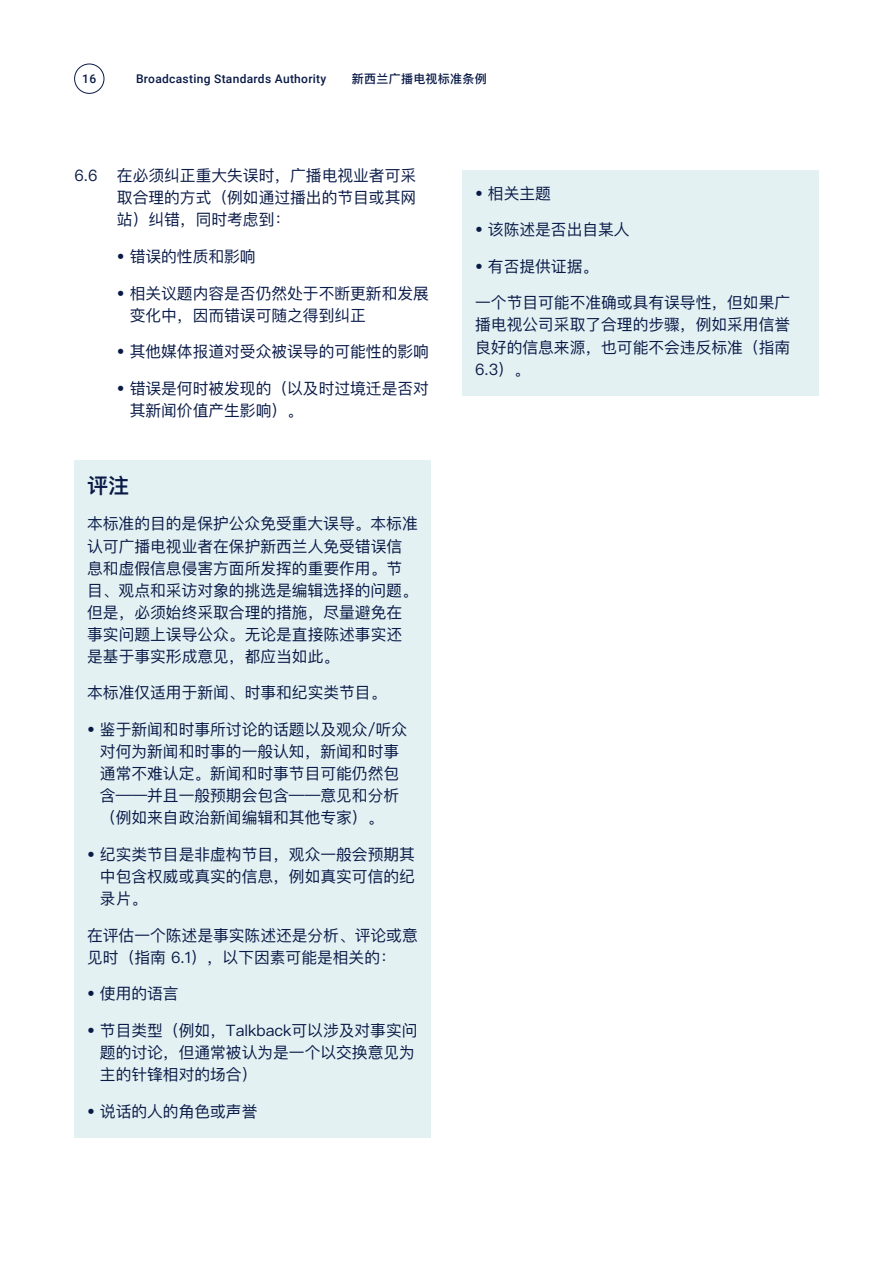
<style>
.page{position:relative;width:893px;height:1263px;background:#fff}
.page>*{position:absolute;margin:0;border:0;box-sizing:border-box;transform-origin:0 0}
.h2_standard_sc{font:600 21px "Ping Fang SC";color:#091a47}
.b1_SC{font:15.75px/22px "Ping Fang SC";color:#091a47}
.standard_sc{font:15.75px/22px "Ping Fang SC";color:#091a47}
.t1{font:500 12px "Roboto";letter-spacing:.025em;color:#091a47}
.t2{font:500 12px "Ping Fang SC";letter-spacing:.025em;color:#091a47}
</style>
<div class="page">
<div style="left:74px;top:460px;width:357px;height:678px;background:#e4f1f3"></div>
<div style="left:462px;top:170px;width:357px;height:226px;background:#e4f1f3"></div>
<hr style="left:892px;top:0;width:1px;height:1263px;background:#134c54">
<div style="left:74px;top:64px;width:30px;height:30px;border:1px solid #091a47;border-radius:50%"></div>
<p class="t1" style="left:82px;top:70px;width:15px">16</p>
<p class="t1" style="left:136px;top:70px;width:192px">Broadcasting Standards Authority</p>
<p class="t2" style="left:352px;top:71px;width:136px">新西兰广播电视标准条例</p>
<p class="standard_sc" style="left:117px;top:164px;width:301px;text-align:justify;text-indent:-43px">6.6 在必须纠正重大失误时，广播电视业者可采取合理的方式（例如通过播出的节目或其网站）纠错，同时考虑到：</p>
<p class="standard_sc" style="left:117px;top:245px;width:140px">• 错误的性质和影响</p>
<p class="standard_sc" style="left:130px;top:282px;width:301px;text-indent:-13px">• 相关议题内容是否仍然处于不断更新和发展变化中，因而错误可随之得到纠正</p>
<p class="standard_sc" style="left:117px;top:340px;width:314px">• 其他媒体报道对受众被误导的可能性的影响</p>
<p class="standard_sc" style="left:130px;top:377px;width:301px;text-indent:-13px">• 错误是何时被发现的（以及时过境迁是否对其新闻价值产生影响）。</p>
<p class="h2_standard_sc" style="left:87px;top:472px;width:43px">评注</p>
<p class="b1_SC" style="left:87px;top:513px;width:332px">本标准的目的是保护公众免受重大误导。本标准认可广播电视业者在保护新西兰人免受错误信息和虚假信息侵害方面所发挥的重要作用。节目、观点和采访对象的挑选是编辑选择的问题。但是，必须始终采取合理的措施，尽量避免在事实问题上误导公众。无论是直接陈述事实还是基于事实形成意见，都应当如此。</p>
<p class="b1_SC" style="left:87px;top:681px;width:301px">本标准仅适用于新闻、时事和纪实类节目。</p>
<p class="b1_SC" style="left:100px;top:718px;width:309px;text-indent:-13px">• 鉴于新闻和时事所讨论的话题以及观众/听众对何为新闻和时事的一般认知，新闻和时事通常不难认定。新闻和时事节目可能仍然包含——并且一般预期会包含——意见和分析（例如来自政治新闻编辑和其他专家）。</p>
<p class="b1_SC" style="left:100px;top:843px;width:317px;text-align:justify;text-indent:-13px">• 纪实类节目是非虚构节目，观众一般会预期其中包含权威或真实的信息，例如真实可信的纪录片。</p>
<p class="b1_SC" style="left:87px;top:924px;width:332px">在评估一个陈述是事实陈述还是分析、评论或意见时（指南 6.1），以下因素可能是相关的：</p>
<p class="b1_SC" style="left:87px;top:982px;width:93px">• 使用的语言</p>
<p class="b1_SC" style="left:100px;top:1019px;width:319px;text-indent:-13px">• 节目类型（例如，Talkback可以涉及对事实问题的讨论，但通常被认为是一个以交换意见为主的针锋相对的场合）</p>
<p class="b1_SC" style="left:87px;top:1100px;width:172px">• 说话的人的角色或声誉</p>
<p class="b1_SC" style="left:475px;top:182px;width:77px">• 相关主题</p>
<p class="b1_SC" style="left:475px;top:218px;width:156px">• 该陈述是否出自某人</p>
<p class="b1_SC" style="left:475px;top:255px;width:125px">• 有否提供证据。</p>
<p class="b1_SC" style="left:475px;top:292px;width:316px;text-align:justify">一个节目可能不准确或具有误导性，但如果广播电视公司采取了合理的步骤，例如采用信誉良好的信息来源，也可能不会违反标准（指南6.3）。</p>
</div>
